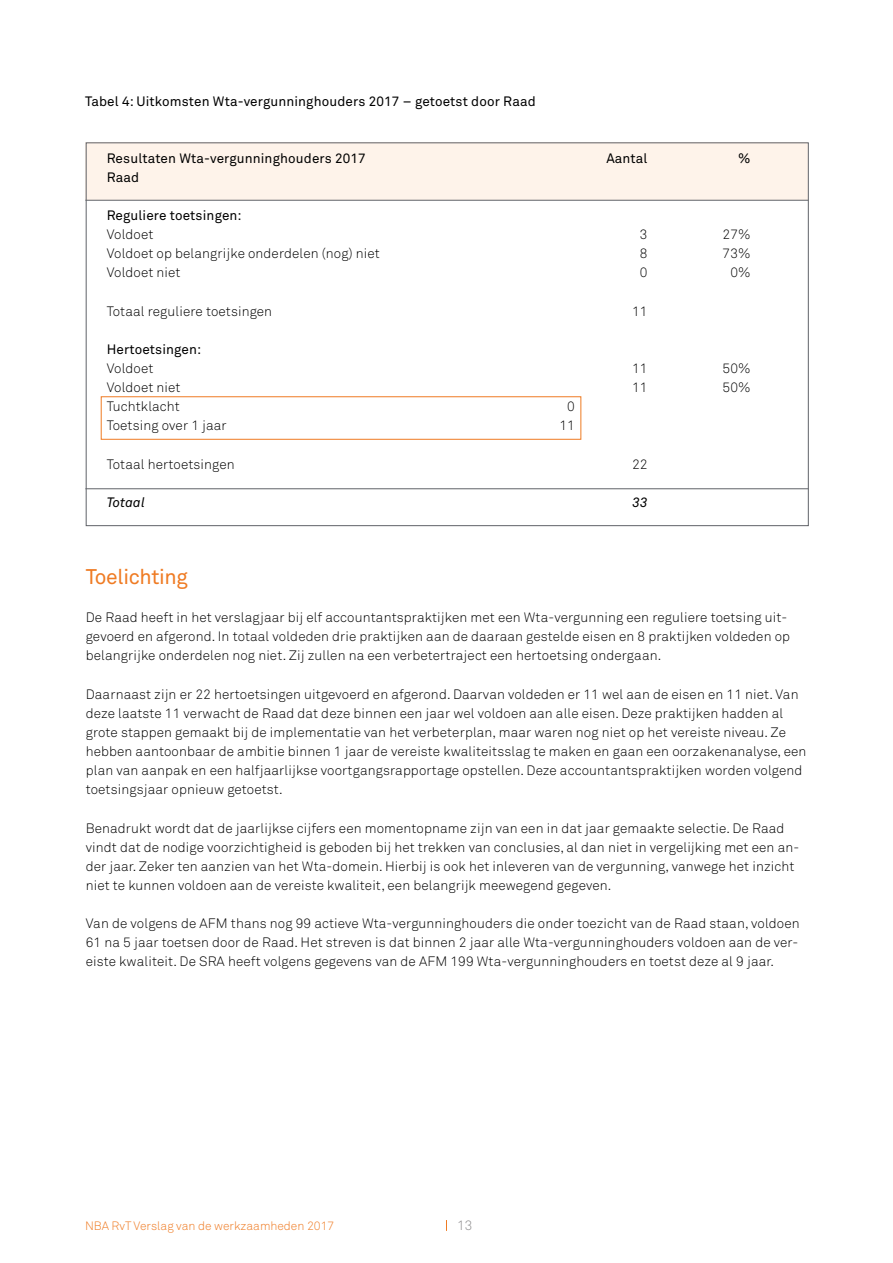
<style>
.page{position:relative;width:893px;height:1263px;background:#fff}
.page>*{position:absolute;margin:0;border:0;box-sizing:border-box;transform-origin:0 0}
.t1{font:21px "Akkurat";letter-spacing:-.015em;color:#ef7b23}
.t2{font:300 13.5px/19.2px "Akkurat";letter-spacing:.01em;color:#000}
.t3{font:13.5px "Akkurat";letter-spacing:.01em;color:#000}
.t4{font:13.5px/19.2px "Akkurat Pro";letter-spacing:.01em;color:#000}
.t5{font:italic 13.5px "Akkurat";letter-spacing:.01em;color:#000}
.t6{font:300 13.5px "Akkurat";color:#8d8c8d}
.t7{font:300 12px "Akkurat";color:#ef7b23}
</style>
<div class="page">
<div style="left:85px;top:143px;width:723px;height:57px;background:#fef3ea"></div>
<hr style="left:85px;top:488px;width:723px;height:1px;background:#606268">
<hr style="left:85px;top:200px;width:723px;height:1px;background:#606268">
<p class="t3" style="left:85px;top:93px;width:452px">Tabel 4: Uitkomsten Wta-vergunninghouders 2017 – getoetst door Raad</p>
<p class="t4" style="left:107px;top:149px;width:261px">Resultaten Wta-vergunninghouders 2017<br>Raad</p>
<p class="t3" style="left:107px;top:207px;width:137px">Reguliere toetsingen:</p>
<p class="t2" style="left:107px;top:225px;width:275px">Voldoet<br>Voldoet op belangrijke onderdelen (nog) niet<br>Voldoet niet</p>
<p class="t2" style="left:107px;top:302px;width:167px">Totaal reguliere toetsingen</p>
<p class="t3" style="left:107px;top:341px;width:96px">Hertoetsingen:</p>
<p class="t2" style="left:107px;top:359px;width:75px">Voldoet<br>Voldoet niet<br>Tuchtklacht</p>
<p class="t2" style="left:567px;top:397px;width:9px">0</p>
<p class="t2" style="left:107px;top:416px;width:122px">Toetsing over 1 jaar</p>
<p class="t2" style="left:559px;top:416px;width:17px">11</p>
<p class="t2" style="left:107px;top:455px;width:130px">Totaal hertoetsingen</p>
<p class="t5" style="left:107px;top:494px;width:40px">Totaal</p>
<p class="t4" style="left:606px;top:149px;width:43px">Aantal</p>
<p class="t2" style="left:640px;top:225px;width:9px;text-align:justify">3<br>8<br>0</p>
<p class="t2" style="left:632px;top:302px;width:17px">11</p>
<p class="t2" style="left:632px;top:359px;width:17px">11<br>11</p>
<p class="t2" style="left:632px;top:455px;width:17px">22</p>
<p class="t5" style="left:632px;top:494px;width:17px">33</p>
<p class="t4" style="left:738px;top:149px;width:14px">%</p>
<p class="t2" style="left:723px;top:225px;width:30px;text-align:center">27%<br>73%<br>0%</p>
<p class="t2" style="left:723px;top:359px;width:30px">50%<br>50%</p>
<h1 class="t1" style="left:86px;top:564px;width:104px">Toelichting</h1>
<p class="t2" style="left:86px;top:608px;width:706px">De Raad heeft in het verslagjaar bij elf accountantspraktijken met een Wta-vergunning een reguliere toetsing uit&shy;gevoerd en afgerond. In totaal voldeden drie praktijken aan de daaraan gestelde eisen en 8 praktijken voldeden op belangrijke onderdelen nog niet. Zij zullen na een verbetertraject een hertoetsing ondergaan.</p>
<p class="t2" style="left:86px;top:684px;width:722px">Daarnaast zijn er 22 hertoetsingen uitgevoerd en afgerond. Daarvan voldeden er 11 wel aan de eisen en 11 niet. Van deze laatste 11 verwacht de Raad dat deze binnen een jaar wel voldoen aan alle eisen. Deze praktijken hadden al grote stappen gemaakt bij de implementatie van het verbeterplan, maar waren nog niet op het vereiste niveau. Ze hebben aantoonbaar de ambitie binnen 1 jaar de vereiste kwaliteitsslag te maken en gaan een oorzakenanalyse, een plan van aanpak en een halfjaarlijkse voortgangsrapportage opstellen. Deze accountantspraktijken worden volgend toetsingsjaar opnieuw getoetst.</p>
<p class="t2" style="left:86px;top:818px;width:715px">Benadrukt wordt dat de jaarlijkse cijfers een momentopname zijn van een in dat jaar gemaakte selectie. De Raad vindt dat de nodige voorzichtigheid is geboden bij het trekken van conclusies, al dan niet in vergelijking met een an&shy;der jaar. Zeker ten aanzien van het Wta-domein. Hierbij is ook het inleveren van de vergunning, vanwege het inzicht niet te kunnen voldoen aan de vereiste kwaliteit, een belangrijk meewegend gegeven.</p>
<p class="t2" style="left:86px;top:914px;width:715px;text-align:justify">Van de volgens de AFM thans nog 99 actieve Wta-vergunninghouders die onder toezicht van de Raad staan, voldoen 61 na 5 jaar toetsen door de Raad. Het streven is dat binnen 2 jaar alle Wta-vergunninghouders voldoen aan de ver&shy;eiste kwaliteit. De SRA heeft volgens gegevens van de AFM 199 Wta-vergunninghouders en toetst deze al 9 jaar.</p>
<p class="t7" style="left:85px;top:1218px;width:251px">NBA RvT Verslag van de werkzaamheden 2017</p>
<p class="t6" style="left:457px;top:1217px;width:17px">13</p>
</div>
